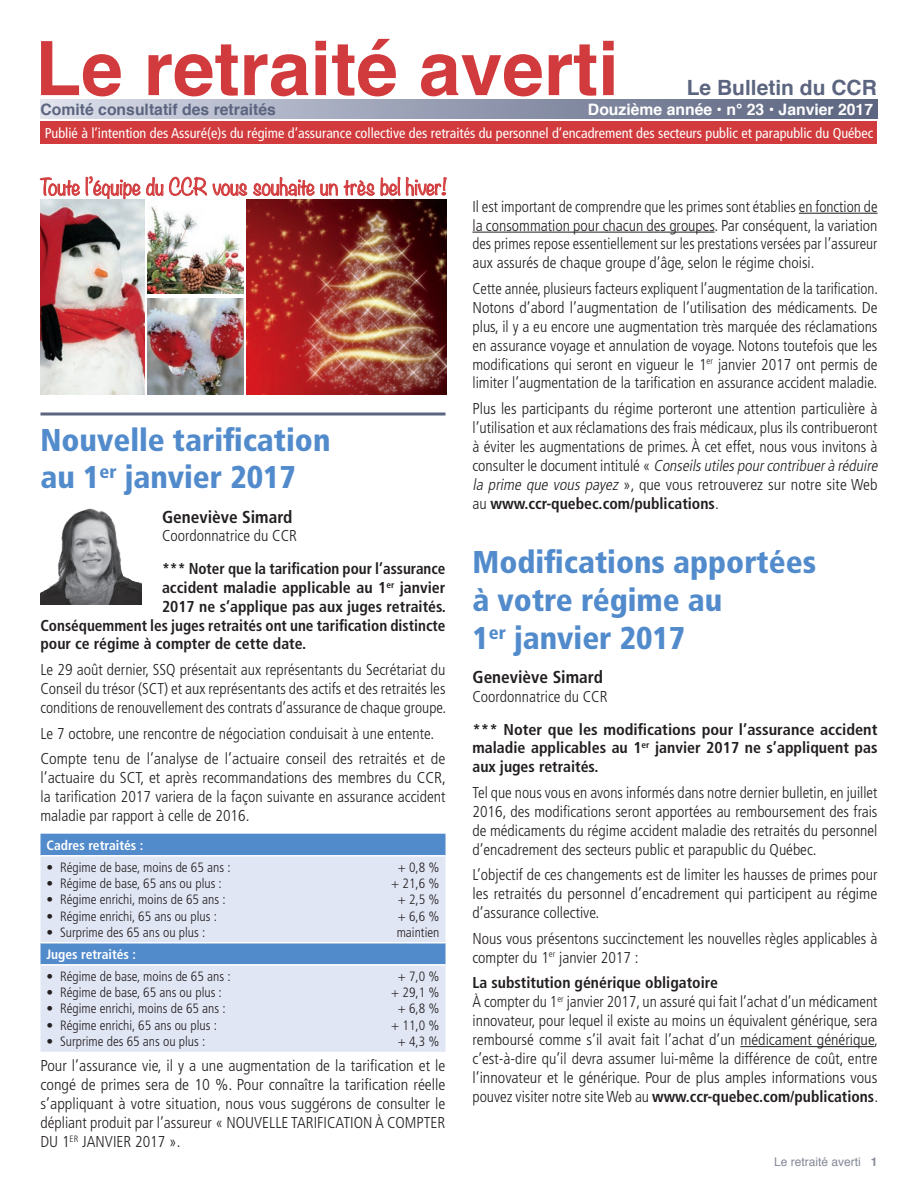
<style>
.page{position:relative;width:918px;height:1188px;background:#fff}
.page>*{position:absolute;margin:0;border:0;box-sizing:border-box;transform-origin:0 0}
.t1{font:700 75px "Helvetica";color:#d23b3d}
.t2{font:900 condensed 31.5px/37.8px "Frutiger LT Std";color:#528bcc}
.t3{font:700 21px "Helvetica";color:#5c657f}
.t4{font:300 20.25px "Noteworthy";color:#d23b3d}
.t5{font:700 condensed 17.25px "Frutiger LT Std";color:#231f20}
.t6{font:300 condensed 15.75px/18.9px "Frutiger LT Std";color:#231f20;text-align:justify}
.t7{font:300 condensed 15.75px/18.9px "Frutiger LT Std";color:#231f20;text-align:justify;scale:.96 1}
.t8{font:700 condensed 15.75px/18.9px "Frutiger LT Std";color:#231f20;text-align:justify}
.t9{font:700 condensed 15.75px "Frutiger LT Std";color:#231f20;scale:.96 1}
.t10{font:700 15.75px "Helvetica";color:#fff}
.t11{font:700 15.75px "Helvetica";color:#5c657f}
.t12{font:condensed 14.25px "Frutiger LT Std";color:#fff}
.t13{font:300 condensed 13.5px "Frutiger LT Std";color:#231f20}
.t14{font:700 condensed 13.5px "Frutiger LT Std";color:#fff}
.t15{font:12px "Helvetica";color:#858a98}
.s1{font-style:italic}
.s2{font-weight:700}
</style>
<div class="page">
<div style="left:40px;top:834px;width:406px;height:21px;background:#528bcc"></div>
<svg style="left:40px;top:857px;width:406px;height:195px;background:#d1dcf0"></svg>
<hr style="left:40px;top:942px;width:406px;height:1px;background:#fff">
<hr style="left:40px;top:964px;width:406px;height:2px;background:#fff">
<hr style="left:799px;top:213px;width:78px;height:1px;background:#231f20">
<hr style="left:472px;top:232px;width:243px;height:1px;background:#231f20">
<hr style="left:740px;top:1046px;width:134px;height:1px;background:#231f20">
<div style="left:40px;top:99px;width:838px;height:20px;background:linear-gradient(to right,#d8dbe8,#565f7b)"></div>
<img style="left:40px;top:508px;width:102px;height:96px">
<hr style="left:40px;top:413px;width:406px;height:3px;background:#5c657f">
<svg style="left:40px;top:177px;width:40px;height:19px"></svg>
<svg style="left:86px;top:176px;width:121px;height:24px"></svg>
<svg style="left:213px;top:183px;width:34px;height:13px"></svg>
<svg style="left:253px;top:177px;width:85px;height:19px"></svg>
<svg style="left:344px;top:176px;width:103px;height:21px"></svg>
<div style="left:40px;top:122px;width:838px;height:22px;background:#d23b3d"></div>
<img style="left:40px;top:200px;width:105px;height:194px">
<img style="left:148px;top:299px;width:95px;height:95px">
<img style="left:148px;top:206px;width:95px;height:87px">
<img style="left:247px;top:200px;width:200px;height:194px">
<h1 class="t1" style="left:35px;top:8px;width:585px">Le retraité averti</h1>
<h3 class="t3" style="left:687px;top:71px;width:192px">Le Bulletin du CCR</h3>
<p class="t11" style="left:40px;top:97px;width:237px">Comité consultatif des retraités</p>
<p class="t10" style="left:588px;top:97px;width:287px">Douzième année • n° 23 • Janvier 2017</p>
<p class="t12" style="left:45px;top:125px;width:830px">Publié à l’intention des Assuré(e)s du régime d’assurance collective des retraités du personnel d’encadrement des secteurs public et parapublic du Québec</p>
<p class="t4" style="left:40px;top:169px;width:408px">Toute l’équipe du CCR vous souhaite un très bel hiver!</p>
<h2 class="t2" style="left:40px;top:421px;width:292px">Nouvelle tarification au 1<sup>er</sup> janvier 2017</h2>
<p class="t5" style="left:162px;top:506px;width:132px">Geneviève Simard</p>
<p class="t6" style="left:162px;top:527px;width:137px">Coordonnatrice du CCR</p>
<p class="t9" style="left:162px;top:559px;width:297px">*** Noter que la tarification pour l’assurance</p>
<p class="t8" style="left:162px;top:578px;width:285px">accident maladie applicable au 1<sup>er</sup> janvier</p>
<p class="t8" style="left:162px;top:597px;width:286px">2017 ne s’applique pas aux juges retraités.</p>
<p class="t8" style="left:40px;top:616px;width:406px">Conséquemment les juges retraités ont une tarification distincte</p>
<p class="t8" style="left:40px;top:635px;width:267px">pour ce régime à compter de cette date.</p>
<p class="t6" style="left:40px;top:660px;width:407px">Le 29 août dernier, SSQ présentait aux représentants du Secrétariat du Conseil du trésor (SCT) et aux représentants des actifs et des retraités les conditions de renouvellement des contrats d’assurance de chaque groupe.</p>
<p class="t6" style="left:40px;top:721px;width:406px;line-height:25.7px">Le 7 octobre, une rencontre de négociation conduisait à une entente.<br>Compte tenu de l’analyse de l’actuaire conseil des retraités et de</p>
<p class="t6" style="left:40px;top:768px;width:407px">l’actuaire du SCT, et après recommandations des membres du CCR, la tarification 2017 variera de la façon suivante en assurance accident maladie par rapport à celle de 2016.</p>
<p class="t14" style="left:46px;top:837px;width:98px">Cadres retraités :</p>
<p class="t13" style="left:46px;top:860px;width:186px">• Régime de base, moins de 65 ans :</p>
<p class="t13" style="left:398px;top:860px;width:43px">+ 0,8 %</p>
<p class="t13" style="left:46px;top:876px;width:177px">• Régime de base, 65 ans ou plus :</p>
<p class="t13" style="left:391px;top:876px;width:50px">+ 21,6 %</p>
<p class="t13" style="left:46px;top:892px;width:181px">• Régime enrichi, moins de 65 ans :</p>
<p class="t13" style="left:398px;top:892px;width:43px">+ 2,5 %</p>
<p class="t13" style="left:46px;top:908px;width:172px">• Régime enrichi, 65 ans ou plus :</p>
<p class="t13" style="left:398px;top:908px;width:43px">+ 6,6 %</p>
<p class="t13" style="left:46px;top:924px;width:160px">• Surprime des 65 ans ou plus :</p>
<p class="t13" style="left:397px;top:924px;width:44px">maintien</p>
<p class="t14" style="left:46px;top:946px;width:91px">Juges retraités :</p>
<p class="t13" style="left:46px;top:969px;width:186px">• Régime de base, moins de 65 ans :</p>
<p class="t13" style="left:398px;top:969px;width:43px">+ 7,0 %</p>
<p class="t13" style="left:46px;top:985px;width:177px">• Régime de base, 65 ans ou plus :</p>
<p class="t13" style="left:391px;top:985px;width:50px">+ 29,1 %</p>
<p class="t13" style="left:46px;top:1001px;width:181px">• Régime enrichi, moins de 65 ans :</p>
<p class="t13" style="left:398px;top:1001px;width:43px">+ 6,8 %</p>
<p class="t13" style="left:46px;top:1017px;width:172px">• Régime enrichi, 65 ans ou plus :</p>
<p class="t13" style="left:391px;top:1017px;width:50px">+ 11,0 %</p>
<p class="t13" style="left:46px;top:1033px;width:160px">• Surprime des 65 ans ou plus :</p>
<p class="t13" style="left:398px;top:1033px;width:43px">+ 4,3 %</p>
<p class="t6" style="left:40px;top:1057px;width:407px">Pour l’assurance vie, il y a une augmentation de la tarification et le congé de primes sera de 10 %. Pour connaître la tarification réelle s’appliquant à votre situation, nous vous suggérons de consulter le dépliant produit par l’assureur « NOUVELLE TARIFICATION À COMPTER DU 1<sup>ER</sup> JANVIER 2017 ».</p>
<p class="t6" style="left:472px;top:197px;width:407px">Il est important de comprendre que les primes sont établies en fonction de la consommation pour chacun des groupes. Par conséquent, la variation des primes repose essentiellement sur les prestations versées par l’assureur aux assurés de chaque groupe d’âge, selon le régime choisi.</p>
<p class="t7" style="left:472px;top:279px;width:424px">Cette année, plusieurs facteurs expliquent l’augmentation de la tarification.<br>Notons d’abord l’augmentation de l’utilisation des médicaments. De plus, il y a eu encore une augmentation très marquée des réclamations en assurance voyage et annulation de voyage. Notons toutefois que les modifications qui seront en vigueur le 1<sup>er</sup> janvier 2017 ont permis de limiter l’augmentation de la tarification en assurance accident maladie.</p>
<p class="t6" style="left:472px;top:399px;width:410px;text-align:left">Plus les participants du régime porteront une attention particulière à l’utilisation et aux réclamations des frais médicaux, plus ils contribueront à éviter les augmentations de primes. À cet effet, nous vous invitons à c o n s u l t e r l e d o c u m e n t i n t i t u l é « <span class="s1">Conseilsutilespourcontribuerà réduire la prime que vous payez</span> », que vous retrouverez sur notre site Web au <span class="s2">www.ccr-quebec.com/publications</span>.</p>
<h2 class="t2" style="left:472px;top:544px;width:345px">Modifications apportées à votre régime au<br>1<sup>er</sup> janvier 2017</h2>
<p class="t5" style="left:472px;top:667px;width:132px">Geneviève Simard</p>
<p class="t6" style="left:472px;top:687px;width:137px">Coordonnatrice du CCR</p>
<p class="t8" style="left:472px;top:720px;width:407px">*** Noter que les modifications pour l’assurance accident maladie applicables au 1<sup>er</sup> janvier 2017 ne s’appliquent pas aux juges retraités.</p>
<p class="t6" style="left:472px;top:783px;width:407px">Tel que nous vous en avons informés dans notre dernier bulletin, en juillet 2016, des modifications seront apportées au remboursement des frais de médicaments du régime accident maladie des retraités du personnel d’encadrement des secteurs public et parapublic du Québec.</p>
<p class="t6" style="left:472px;top:866px;width:407px">L’objectif de ces changements est de limiter les hausses de primes pour les retraités du personnel d’encadrement qui participent au régime d’assurance collective.</p>
<p class="t6" style="left:472px;top:929px;width:407px">Nous vous présentons succinctement les nouvelles règles applicables à compter du 1<sup>er</sup> janvier 2017 :</p>
<p class="t6" style="left:472px;top:974px;width:407px;text-align:left"><span class="s2">La substitution générique obligatoire<br></span>À compter du 1<sup>er</sup> janvier 2017, un assuré qui fait l’achat d’un médicament innovateur, pour lequel il existe au moins un équivalent générique, sera remboursé comme s’il avait fait l’achat d’un médicament générique, c’est-à-dire qu’il devra assumer lui-même la différence de coût, entre l’innovateur et le générique. Pour de plus amples informations vous pouvez visiter notre site Web au <span class="s2">www.ccr-quebec.com/publications</span>.</p>
<p class="t15" style="left:774px;top:1153px;width:105px">Le retraité averti <span class="s2">1</span></p>
</div>
